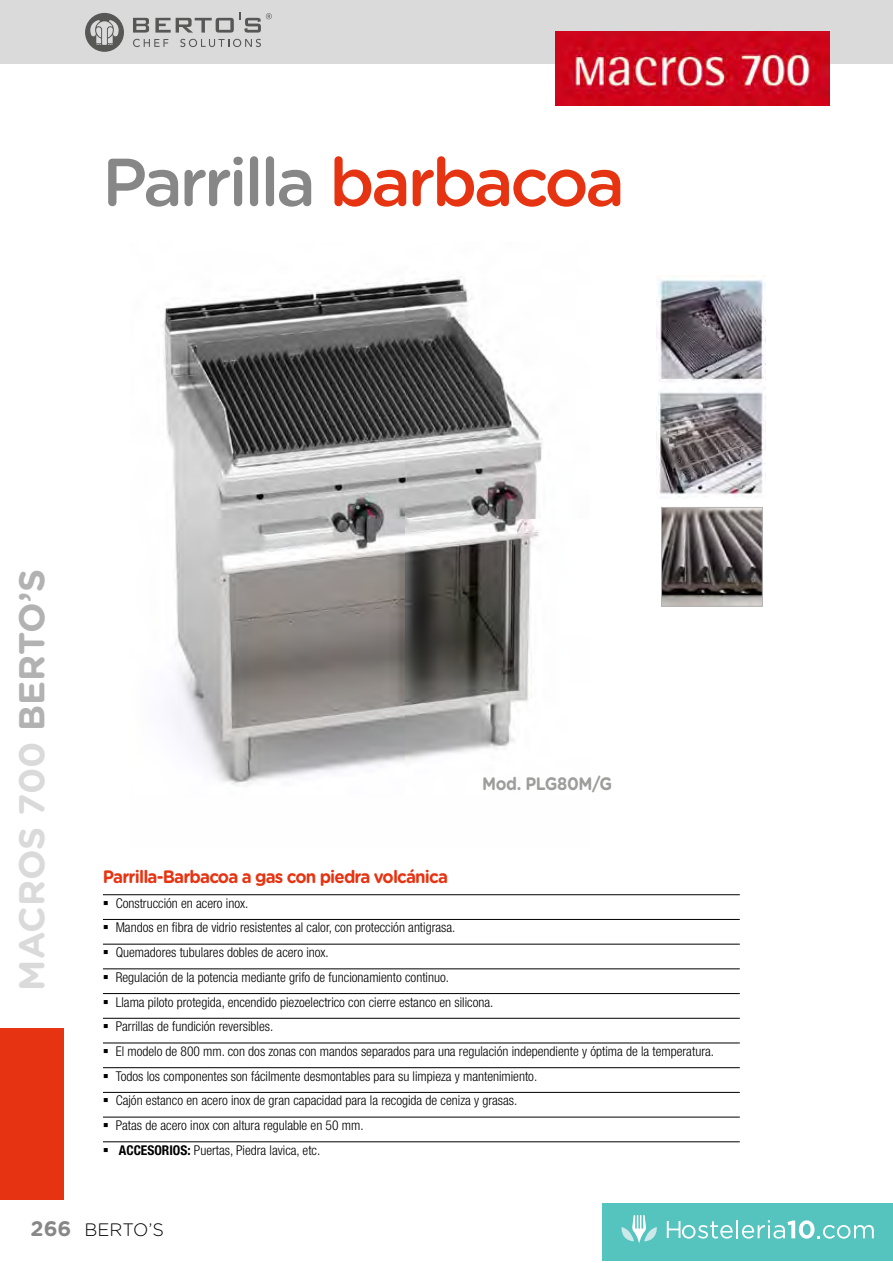
<style>
.page{position:relative;width:893px;height:1263px;background:#fff}
.page>*{position:absolute;margin:0;border:0;box-sizing:border-box;transform-origin:0 0}
.t1{font:500 67.5px "Gotham Rounded";letter-spacing:-.05em;color:#878787}
.t2{font:700 36px "Gotham Rounded";color:#dadada}
.t3{font:700 18px "Gotham Rounded";letter-spacing:-.05em;color:#e63312;scale:.94 1}
.t4{font:700 18px "Gotham Rounded";letter-spacing:-.025em;color:#9d9d9c;scale:.9 1}
.t5{font:300 18px "Gotham Rounded";letter-spacing:-.005em;color:#000}
.t6{font:300 condensed 13.5px "Helvetica Neue";color:#000}
.s1{color:#e63312}
.s2{color:#b3b2b2}
.s3{font-weight:700}
.s4{font-weight:700;font-size:21px;color:#878787}
</style>
<div class="page">
<div style="left:0;top:0;width:893px;height:64px;background:#dadada"></div>
<div style="left:0;top:1028px;width:64px;height:171px;background:#e63312"></div>
<svg style="left:85px;top:13px;width:39px;height:39px"></svg>
<svg style="left:133px;top:18px;width:16px;height:15px"></svg>
<svg style="left:155px;top:13px;width:117px;height:20px"></svg>
<svg style="left:133px;top:39px;width:35px;height:8px"></svg>
<svg style="left:180px;top:39px;width:81px;height:8px"></svg>
<img style="left:163px;top:279px;width:379px;height:507px">
<hr style="left:103px;top:894px;width:637px;height:1px;background:#000">
<hr style="left:103px;top:919px;width:637px;height:1px;background:#000">
<hr style="left:103px;top:944px;width:637px;height:1px;background:#000">
<hr style="left:103px;top:968px;width:637px;height:1px;background:#000">
<hr style="left:103px;top:993px;width:637px;height:1px;background:#000">
<hr style="left:103px;top:1018px;width:637px;height:1px;background:#000">
<hr style="left:103px;top:1043px;width:637px;height:1px;background:#000">
<hr style="left:103px;top:1067px;width:637px;height:1px;background:#000">
<hr style="left:103px;top:1092px;width:637px;height:1px;background:#000">
<hr style="left:103px;top:1117px;width:637px;height:1px;background:#000">
<hr style="left:103px;top:1141px;width:637px;height:1px;background:#000">
<img style="left:556px;top:32px;width:273px;height:73px">
<img style="left:657px;top:275px;width:108px;height:224px">
<img style="left:663px;top:509px;width:97px;height:95px">
<div style="left:661px;top:507px;width:101px;height:99px;border:1px solid #b3b2b2"></div>
<div style="left:602px;top:1203px;width:291px;height:57px;background:#55c3be"></div>
<svg style="left:667px;top:1220px;width:207px;height:18px"></svg>
<svg style="left:621px;top:1215px;width:36px;height:28px"></svg>
<h1 class="t1" style="left:102px;top:134px;width:524px">Parrilla <span class="s1">barbacoa</span></h1>
<h2 class="t2" style="left:5px;top:991px;width:424px;rotate:-90deg">MACROS 700 <span class="s2">BERTO’S</span></h2>
<h3 class="t4" style="left:482px;top:770px;width:146px">Mod. PLG80M/G</h3>
<h3 class="t3" style="left:103px;top:863px;width:369px">Parrilla-Barbacoa a gas con piedra volcánica</h3>
<p class="t6" style="left:103px;top:895px;width:147px">▪ Construcción en acero inox.</p>
<p class="t6" style="left:103px;top:920px;width:354px">▪ Mandos en fibra de vidrio resistentes al calor, con protección antigrasa.</p>
<p class="t6" style="left:103px;top:944px;width:227px">▪ Quemadores tubulares dobles de acero inox.</p>
<p class="t6" style="left:103px;top:969px;width:348px">▪ Regulación de la potencia mediante grifo de funcionamiento continuo.</p>
<p class="t6" style="left:103px;top:994px;width:392px">▪ Llama piloto protegida, encendido piezoelectrico con cierre estanco en silicona.</p>
<p class="t6" style="left:103px;top:1019px;width:172px">▪ Parrillas de fundición reversibles.</p>
<p class="t6" style="left:103px;top:1043px;width:613px">▪ El modelo de 800 mm. con dos zonas con mandos separados para una regulación independiente y óptima de la temperatura.</p>
<p class="t6" style="left:103px;top:1068px;width:436px">▪ Todos los componentes son fácilmente desmontables para su limpieza y mantenimiento.</p>
<p class="t6" style="left:103px;top:1093px;width:416px">▪ Cajón estanco en acero inox de gran capacidad para la recogida de ceniza y grasas.</p>
<p class="t6" style="left:103px;top:1117px;width:262px">▪ Patas de acero inox con altura regulable en 50 mm.</p>
<p class="t6" style="left:103px;top:1142px;width:219px">▪ <span class="s3">ACCESORIOS:</span> Puertas, Piedra lavica, etc.</p>
<h3 class="t5" style="left:31px;top:1217px;width:135px"><span class="s4">266</span> BERTO’S</h3>
</div>
